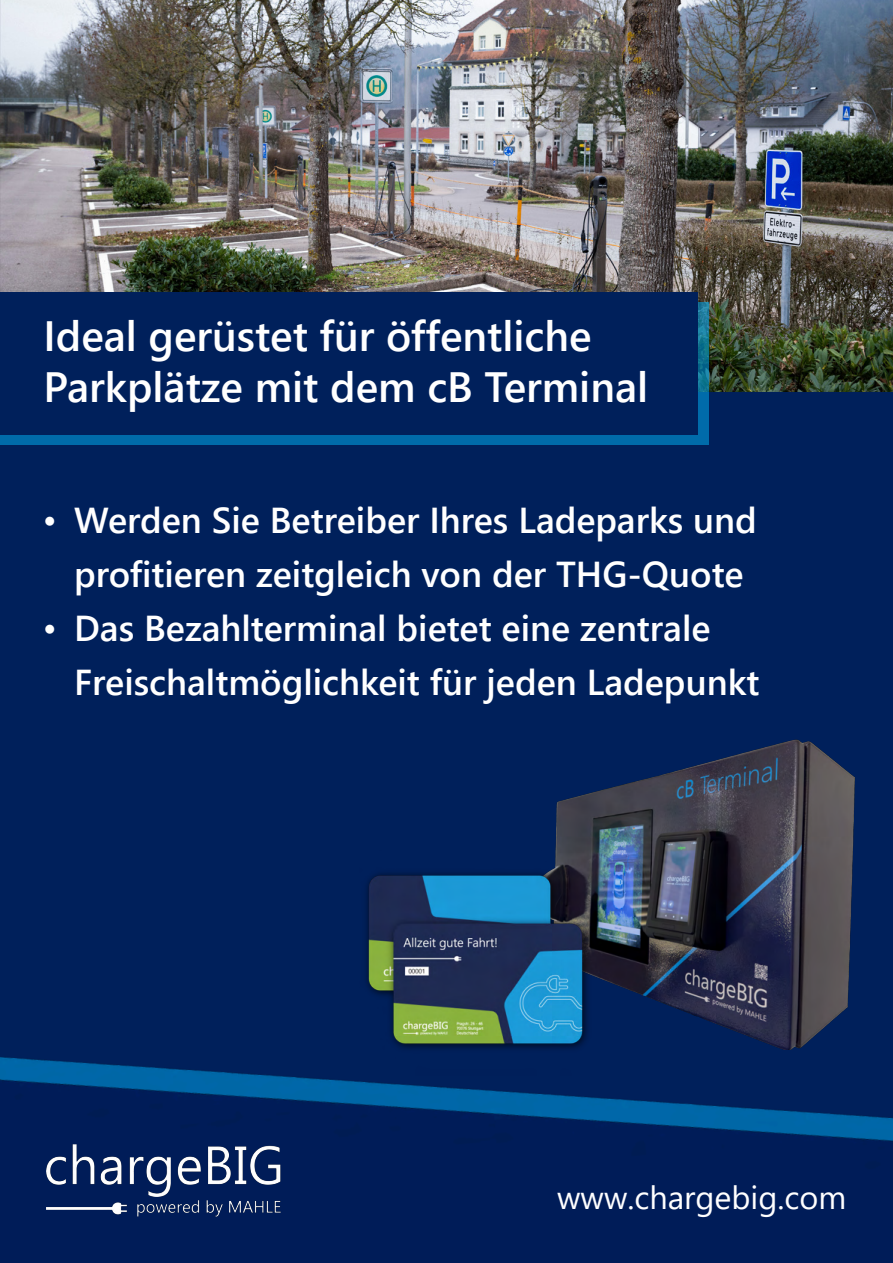
<style>
.page{position:relative;width:893px;height:1263px;background:#00205b}
.page>*{position:absolute;margin:0;border:0;box-sizing:border-box;transform-origin:0 0}
.t1{font:600 42.3px/50.8px "Segoe UI";color:#fff}
.t2{font:600 36px/54px "Segoe UI";color:#fff;text-align:center}
.t3{font:32.4px "Segoe UI";color:#fff}
.s1{font-family:"Times New Roman";font-weight:400}
</style>
<div class="page">
<img style="left:0;top:1057px;width:893px;height:160px">
<img style="left:47px;top:1145px;width:234px;height:71px">
<img style="left:0;top:0;width:893px;height:391px">
<svg style="left:0;top:303px;width:708px;height:142px;background:#0165a1"></svg>
<div style="left:0;top:292px;width:697px;height:142px;background:#00205b"></div>
<img style="left:556px;top:739px;width:299px;height:311px">
<img style="left:359px;top:844px;width:232px;height:232px">
<p class="t1" style="left:44px;top:308px;width:606px">Ideal gerüstet für öffentliche<br>Parkplätze mit dem cB Terminal</p>
<p class="t2" style="left:44px;top:490px;width:715px"><span class="s1">•</span> Werden Sie Betreiber Ihres Ladeparks und profitieren zeitgleich von der THG-Quote</p>
<p class="t2" style="left:74px;top:598px;width:687px;text-align:left;text-indent:-31px"><span class="s1">•</span> Das Bezahlterminal bietet eine zentrale<br>Freischaltmöglichkeit für jeden Ladepunkt</p>
<p class="t3" style="left:557px;top:1167px;width:291px">www.chargebig.com</p>
</div>
